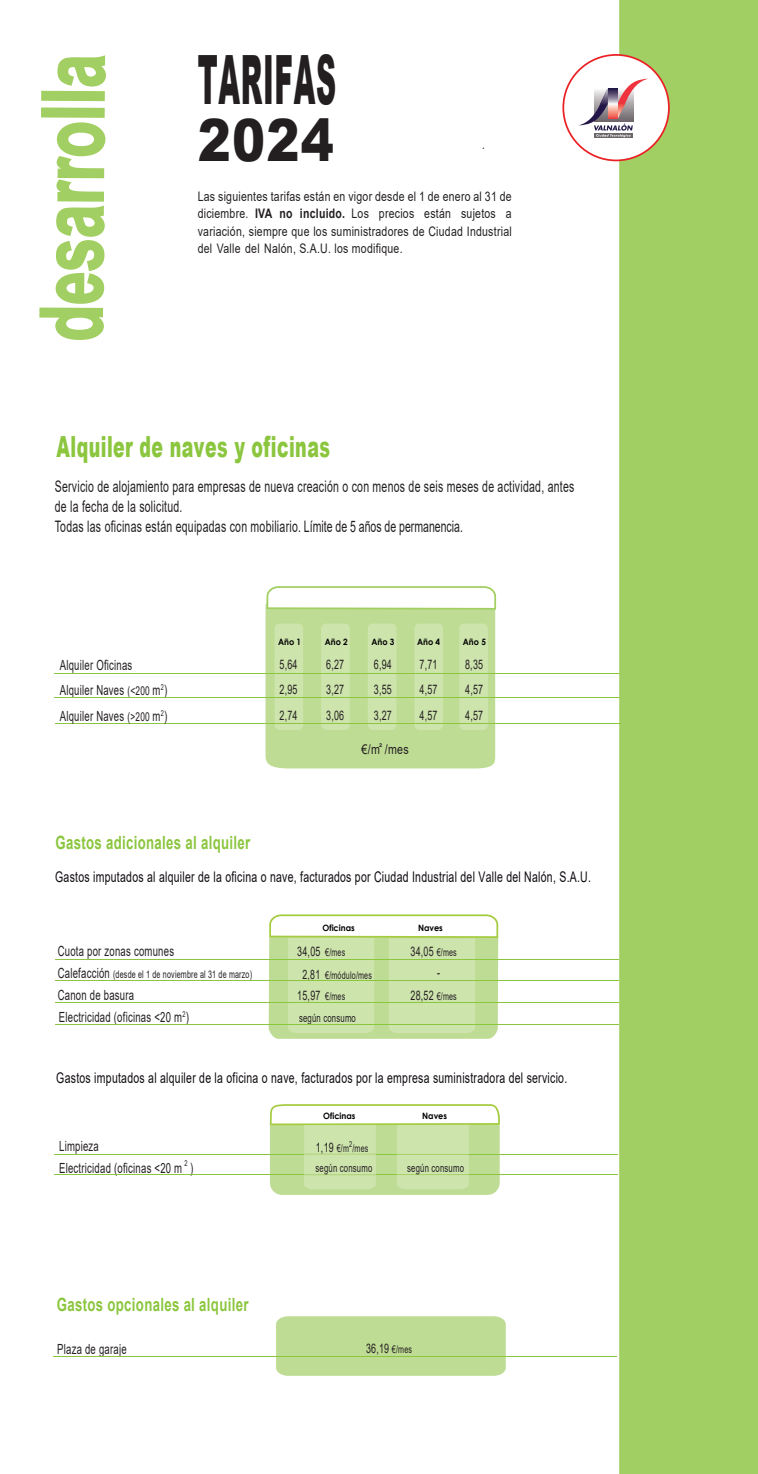
<style>
.page{position:relative;width:758px;height:1474px;background:#fff}
.page>*{position:absolute;margin:0;border:0;box-sizing:border-box;transform-origin:0 0}
.t1{font:700 86.27px "Arial";letter-spacing:-.01em;color:#a2cf64;scale:.7 1}
.t2{font:900 68.08px "Arial";letter-spacing:.025em;color:#231f20;scale:.41 1}
.t3{font:900 58.27px "Arial";color:#231f20;scale:.85 1}
.t4{font:900 29.05px "Arial";letter-spacing:.025em;color:#8bc63e;scale:.6 1}
.t5{font:700 18.2px "Arial";letter-spacing:.025em;color:#8bc63e;scale:.72 1}
.t6{font:15.92px/19.8px "Arial";letter-spacing:.025em;color:#231f20;scale:.66 1}
.t7{font:14.7px "Arial";letter-spacing:.025em;color:#0f0a10;scale:.71 1}
.t8{font:14px/21.7px "Arial";letter-spacing:.025em;color:#231f20;scale:.68 1}
.t9{font:13.3px "Arial";color:#231f20;scale:.8 1}
.t10{font:13.12px/17.5px "Arial";letter-spacing:.025em;color:#231f20;text-align:justify;scale:.8 1}
.t11{font:13.12px/21px "Arial";letter-spacing:.025em;color:#231f20;scale:.68 1}
.t12{font:11.38px "Arial";letter-spacing:.025em;color:#231f20;scale:.68 1}
.t13{font:10.5px "Arial";letter-spacing:.025em;color:#231f20;scale:.68 1}
.t14{font:700 8.75px "Century Gothic";color:#000;scale:.93 1}
.t15{font:8.22px "Arial";color:#231f20;scale:.68 1}
.t16{font:700 5.25px "Arial";color:#231f20;scale:1.09 1}
.s1{font-weight:700}
.s2{font-size:12.25px}
.s3{font-size:14px}
.s4{font-size:10.5px}
.s5{font-size:12.95px}
.s6{font-size:13.12px}
</style>
<div class="page">
<div style="left:276px;top:1316px;width:229px;height:59px;background:#bfdc94"></div>
<div style="left:618px;top:0;width:139px;height:1473px;background:#a2cf64"></div>
<div style="left:270px;top:1105px;width:229px;height:89px;background:#bfdc94;border-radius:12px"></div>
<hr style="left:54px;top:1153px;width:564px;height:1px;background:#8bc63e">
<hr style="left:54px;top:1174px;width:564px;height:1px;background:#8bc63e">
<svg style="left:265px;top:1104px;width:234px;height:85px"></svg>
<hr style="left:397px;top:1153px;width:71px;height:1px;background:#a9d26c">
<hr style="left:397px;top:1174px;width:71px;height:1px;background:#a9d26c">
<hr style="left:55px;top:958px;width:564px;height:1px;background:#8bc63e">
<hr style="left:55px;top:980px;width:564px;height:1px;background:#8bc63e">
<hr style="left:55px;top:1002px;width:564px;height:1px;background:#8bc63e">
<hr style="left:55px;top:1024px;width:564px;height:1px;background:#8bc63e">
<div style="left:563px;top:55px;width:105px;height:105px;background:#fff;border-radius:50%"></div>
<div style="left:562px;top:54px;width:107px;height:107px;border:2px solid #ea2225;border-radius:50%"></div>
<svg style="left:268px;top:914px;width:230px;height:124px"></svg>
<div style="left:593px;top:133px;width:39px;height:5px;background:#6c656a"></div>
<svg style="left:578px;top:79px;width:69px;height:58px"></svg>
<hr style="left:52px;top:1355px;width:564px;height:1px;background:#8bc63e">
<svg style="left:39px;top:122px;width:67px;height:218px"></svg>
<div style="left:41px;top:107px;width:64px;height:11px;border:2px solid #a2cf62"></div>
<div style="left:41px;top:91px;width:64px;height:10px;border:2px solid #a2cf62"></div>
<svg style="left:57px;top:55px;width:49px;height:32px"></svg>
<hr style="left:55px;top:673px;width:564px;height:1px;background:#8bc63e">
<hr style="left:55px;top:697px;width:564px;height:1px;background:#8bc63e">
<hr style="left:56px;top:723px;width:564px;height:1px;background:#8bc63e">
<svg style="left:265px;top:586px;width:230px;height:182px;background:#cbe2a8"></svg>
<h1 class="t1" style="left:12px;top:342px;width:413px;rotate:-90deg">desarrolla</h1>
<h2 class="t2" style="left:198px;top:30px;width:339px">TARIFAS</h2>
<h3 class="t3" style="left:198px;top:98px;width:162px">2024</h3>
<p class="t8" style="left:481px;top:134px;width:5px">.</p>
<p class="t10" style="left:197px;top:187px;width:394px">Las siguientes tarifas están en vigor desde el 1 de enero al 31 de diciembre. <span class="s1">IVA no incluido.</span> Los precios están sujetos a variación, siempre que los suministradores de Ciudad Industrial del Valle del Nalón, S.A.U. los modifique.</p>
<h3 class="t4" style="left:56px;top:425px;width:457px">Alquiler de naves y oficinas</h3>
<p class="t6" style="left:55px;top:477px;width:788px">Servicio de alojamiento para empresas de nueva creación o con menos de seis meses de actividad, antes de la fecha de la solicitud.<br>Todas las oficinas están equipadas con mobiliario. Límite de 5 años de permanencia.</p>
<p class="t8" style="left:60px;top:652px;width:159px;line-height:24.7px">Alquiler Oficinas<br>Alquiler Naves <span class="s2">(&lt;200</span> m<sup>2</sup>)</p>
<p class="t8" style="left:60px;top:705px;width:159px">Alquiler Naves <span class="s2">(&gt;200</span> m<sup>2</sup>)</p>
<p class="t14" style="left:278px;top:635px;width:26px">Año 1</p>
<p class="t14" style="left:324px;top:635px;width:26px">Año 2</p>
<p class="t14" style="left:371px;top:635px;width:26px">Año 3</p>
<p class="t14" style="left:417px;top:635px;width:26px">Año 4</p>
<p class="t14" style="left:462px;top:635px;width:26px">Año 5</p>
<p class="t11" style="left:279px;top:678px;width:28px">2,95</p>
<p class="t11" style="left:326px;top:678px;width:28px">3,27</p>
<p class="t11" style="left:373px;top:678px;width:28px">3,55</p>
<p class="t11" style="left:419px;top:678px;width:28px">4,57</p>
<p class="t11" style="left:465px;top:678px;width:28px">4,57</p>
<p class="t11" style="left:279px;top:704px;width:28px">2,74</p>
<p class="t11" style="left:326px;top:704px;width:28px">3,06</p>
<p class="t11" style="left:373px;top:704px;width:28px">3,27</p>
<p class="t11" style="left:419px;top:704px;width:28px">4,57</p>
<p class="t11" style="left:465px;top:704px;width:28px">4,57</p>
<p class="t11" style="left:279px;top:654px;width:28px">5,64</p>
<p class="t11" style="left:326px;top:654px;width:28px">6,27</p>
<p class="t11" style="left:373px;top:654px;width:28px">6,94</p>
<p class="t11" style="left:419px;top:654px;width:28px">7,71</p>
<p class="t11" style="left:465px;top:654px;width:28px">8,35</p>
<p class="t16" style="left:379px;top:741px;width:4px">2</p>
<p class="t9" style="left:361px;top:739px;width:60px">€/m /mes</p>
<h3 class="t5" style="left:55px;top:830px;width:272px">Gastos adicionales al alquiler</h3>
<p class="t7" style="left:55px;top:867px;width:755px">Gastos imputados al alquiler de la oficina o nave, facturados por Ciudad Industrial del Valle del Nalón, S.A.U.</p>
<p class="t8" style="left:58px;top:939px;width:172px">Cuota por zonas comunes</p>
<p class="t8" style="left:58px;top:983px;width:114px">Canon de basura</p>
<p class="t13" style="left:58px;top:967px;width:287px"><span class="s3">Calefacción</span> (desde el 1 de noviembre al 31 de marzo)</p>
<p class="t14" style="left:322px;top:921px;width:36px">Oficinas</p>
<p class="t14" style="left:417px;top:921px;width:28px">Naves</p>
<p class="t11" style="left:297px;top:941px;width:72px">34,05 <span class="s4">€/mes</span></p>
<p class="t13" style="left:302px;top:968px;width:104px"><span class="s5">2,81</span> €/módulo/mes</p>
<p class="t11" style="left:297px;top:985px;width:72px">15,97 <span class="s4">€/mes</span></p>
<p class="t11" style="left:437px;top:941px;width:31px;text-indent:-26px">34,05 <span class="s4">€/mes </span>-</p>
<p class="t11" style="left:410px;top:984px;width:70px">28,52 <span class="s4">€/mes</span></p>
<p class="t8" style="left:59px;top:1006px;width:192px">Electricidad (oficinas &lt;20 m<sup>2</sup>)</p>
<p class="t12" style="left:299px;top:1010px;width:85px">según consumo</p>
<p class="t7" style="left:56px;top:1067px;width:720px">Gastos imputados al alquiler de la oficina o nave, facturados por la empresa suministradora del servicio.</p>
<p class="t8" style="left:59px;top:1134px;width:182px">Limpieza<br>Electricidad (oficinas &lt;20 m</p>
<p class="t15" style="left:184px;top:1157px;width:6px">2</p>
<p class="t8" style="left:190px;top:1156px;width:6px">)</p>
<h3 class="t5" style="left:57px;top:1291px;width:267px">Gastos opcionales al alquiler</h3>
<p class="t14" style="left:323px;top:1109px;width:36px">Oficinas</p>
<p class="t14" style="left:422px;top:1109px;width:28px">Naves</p>
<p class="t13" style="left:315px;top:1140px;width:79px"><span class="s6">1,19</span> €/m<sup>2</sup>/mes</p>
<p class="t12" style="left:315px;top:1160px;width:85px">según consumo</p>
<p class="t12" style="left:407px;top:1160px;width:85px">según consumo</p>
<p class="t8" style="left:57px;top:1337px;width:104px">Plaza de garaje</p>
<p class="t11" style="left:366px;top:1338px;width:69px">36,19 <span class="s4">€/mes</span></p>
</div>
